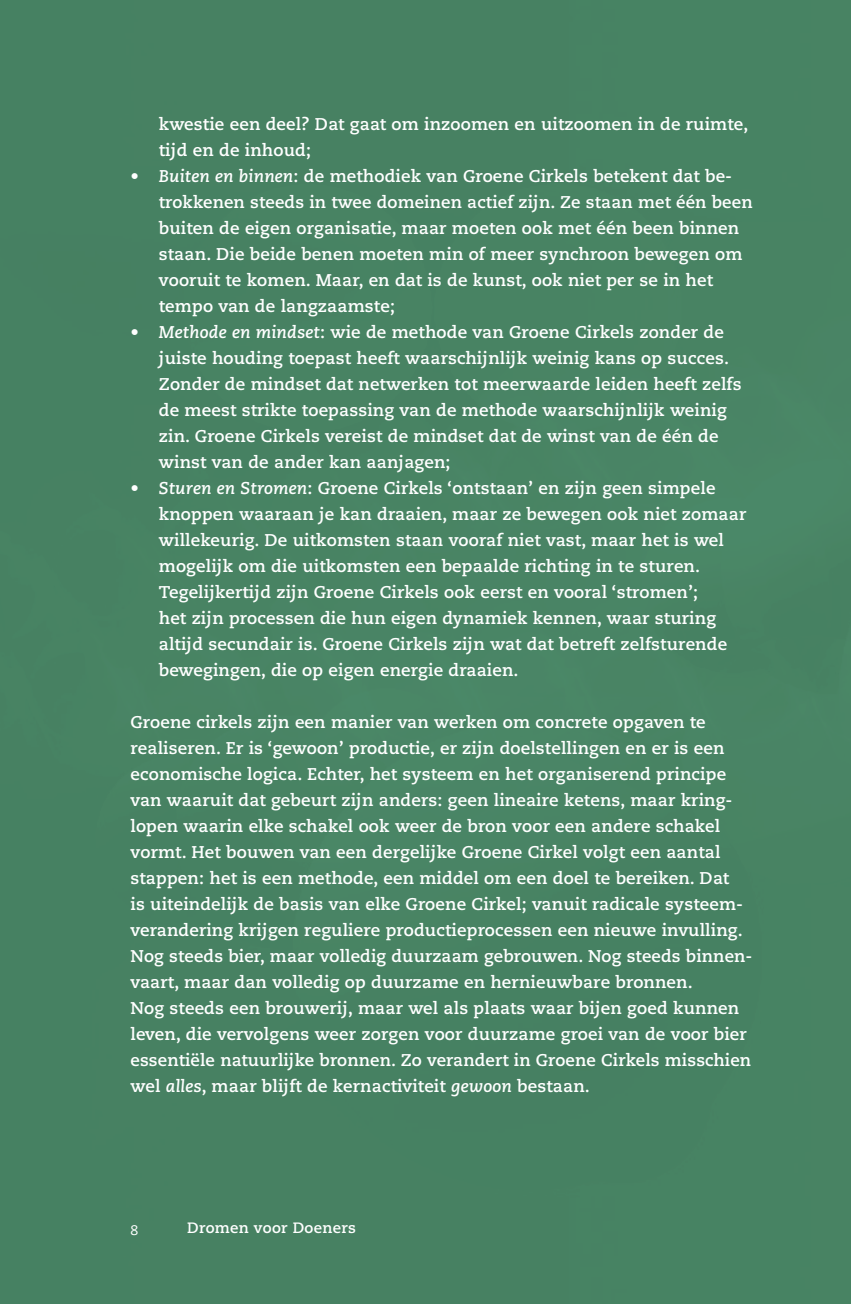
<style>
.page{position:relative;width:851px;height:1304px;background:#fff}
.page>*{position:absolute;margin:0;border:0;box-sizing:border-box;transform-origin:0 0}
.Lijstalinea{font:17px/26px "Caecilia Bold Os F";letter-spacing:.01em;color:#fff}
.Normaal{font:17px/26px "Caecilia Bold Os F";letter-spacing:.01em;color:#fff}
.kopjes_inhoudsopg{font:15px "Caecilia Bold Os F";letter-spacing:.02em;color:#fff}
.t1{font:14px "Caecilia Roman Os F";color:#fff}
.s1{font-family:"Caecilia Bold Italic Os F"}
</style>
<div class="page">
<div style="left:0;top:0;width:850px;height:1304px;background:#478363"></div>
<p class="Lijstalinea" style="left:159px;top:111px;width:591px">kwestie een deel? Dat gaat om inzoomen en uitzoomen in de ruimte, tijd en de inhoud;</p>
<p class="Lijstalinea" style="left:159px;top:163px;width:595px;text-indent:-28px">• <span class="s1">Buiten en binnen</span>: de methodiek van Groene Cirkels betekent dat be&shy;trokkenen steeds in twee domeinen actief zijn. Ze staan met één been buiten de eigen organisatie, maar moeten ook met één been binnen staan. Die beide benen moeten min of meer synchroon bewegen om vooruit te komen. Maar, en dat is de kunst, ook niet per se in het tempo van de langzaamste;</p>
<p class="Lijstalinea" style="left:159px;top:319px;width:584px;text-indent:-28px">• <span class="s1">Methode en mindset</span>: wie de methode van Groene Cirkels zonder de juiste houding toepast heeft waarschijnlijk weinig kans op succes.<br>Zonder de mindset dat netwerken tot meerwaarde leiden heeft zelfs de meest strikte toepassing van de methode waarschijnlijk weinig zin. Groene Cirkels vereist de mindset dat de winst van de één de winst van de ander kan aanjagen;</p>
<p class="Lijstalinea" style="left:159px;top:475px;width:589px;text-indent:-28px">• <span class="s1">Sturen en Stromen</span>: Groene Cirkels ‘ontstaan’ en zijn geen simpele knoppen waaraan je kan draaien, maar ze bewegen ook niet zomaar willekeurig. De uitkomsten staan vooraf niet vast, maar het is wel mogelijk om die uitkomsten een bepaalde richting in te sturen.<br>Tegelijkertijd zijn Groene Cirkels ook eerst en vooral ‘stromen’;<br>het zijn processen die hun eigen dynamiek kennen, waar sturing altijd secundair is. Groene Cirkels zijn wat dat betreft zelfsturende bewegingen, die op eigen energie draaien.</p>
<p class="Normaal" style="left:130px;top:709px;width:623px">Groene cirkels zijn een manier van werken om concrete opgaven te realiseren. Er is ‘gewoon’ productie, er zijn doelstellingen en er is een economische logica. Echter, het systeem en het organiserend principe van waaruit dat gebeurt zijn anders: geen lineaire ketens, maar kring&shy;lopen waarin elke schakel ook weer de bron voor een andere schakel vormt. Het bouwen van een dergelijke Groene Cirkel volgt een aantal stappen: het is een methode, een middel om een doel te bereiken. Dat<br>is uiteindelijk de basis van elke Groene Cirkel; vanuit radicale systeem&shy;verandering krijgen reguliere productieprocessen een nieuwe invulling.<br>Nog steeds bier, maar volledig duurzaam gebrouwen. Nog steeds binnen&shy;vaart, maar dan volledig op duurzame en hernieuwbare bronnen.<br>Nog steeds een brouwerij, maar wel als plaats waar bijen goed kunnen leven, die vervolgens weer zorgen voor duurzame groei van de voor bier essentiële natuurlijke bronnen. Zo verandert in Groene Cirkels misschien wel <span class="s1">alles</span>, maar blijft de kernactiviteit <span class="s1">gewoon</span> bestaan.</p>
<p class="t1" style="left:130px;top:1222px;width:9px">8</p>
<p class="kopjes_inhoudsopg" style="left:187px;top:1219px;width:170px">Dromen voor Doeners</p>
</div>
